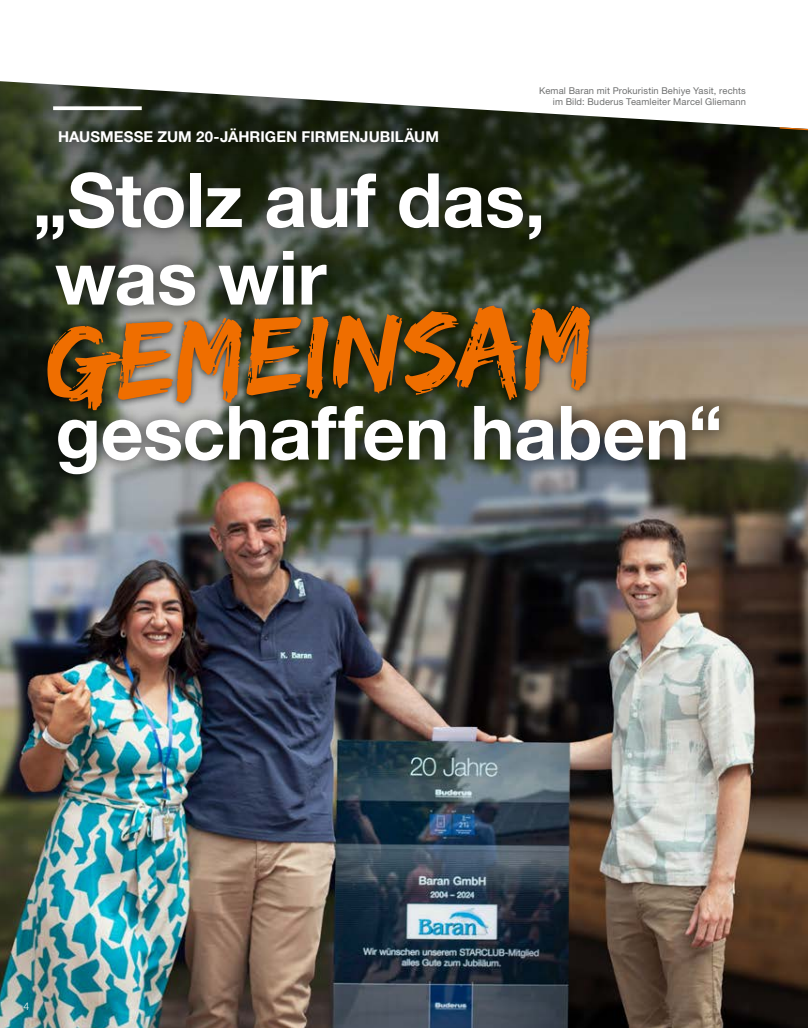
<style>
.page{position:relative;width:808px;height:1028px;background:#fff}
.page>*{position:absolute;margin:0;border:0;box-sizing:border-box;transform-origin:0 0}
.t1{font:114.38px "Edo SZ";color:#ef6e00}
.t2{font:700 75px/77.5px "Helvetica Neue LT Pro";letter-spacing:-.005em;color:#fff}
.t3{font:700 15px "Helvetica Neue LT Pro";letter-spacing:.005em;color:#fff}
.t4{font:300 10.62px "Helvetica Neue LT Pro";color:#fff}
.t5{font:9.38px/11.9px "Helvetica Neue LT Pro";letter-spacing:.015em;color:#6f7070;text-align:right}
</style>
<div class="page">
<img style="left:0;top:81px;width:808px;height:947px">
<svg style="left:778px;top:127px;width:30px;height:859px;background:#524738"></svg>
<div style="left:21px;top:114px;width:713px;height:375px;background:#000;opacity:.75"></div>
<div style="left:40px;top:298px;width:557px;height:119px;background:#000;opacity:.75"></div>
<svg style="left:53px;top:106px;width:89px;height:4px"></svg>
<p class="t5" style="left:539px;top:84px;width:208px">Kemal Baran mit Prokuristin Behiye Yasit, rechts im Bild: Buderus Teamleiter Marcel Gliemann</p>
<h3 class="t3" style="left:58px;top:128px;width:382px">HAUSMESSE ZUM 20-JÄHRIGEN FIRMENJUBILÄUM</h3>
<h2 class="t2" style="left:33px;top:159px;width:514px">„Stolz auf das, was wir</h2>
<h1 class="t1" style="left:43px;top:296px;width:547px;rotate:-2deg">gemeinsam</h1>
<h2 class="t2" style="left:55px;top:392px;width:669px">geschaffen haben“</h2>
<p class="t4" style="left:24px;top:1000px;width:7px">4</p>
</div>
